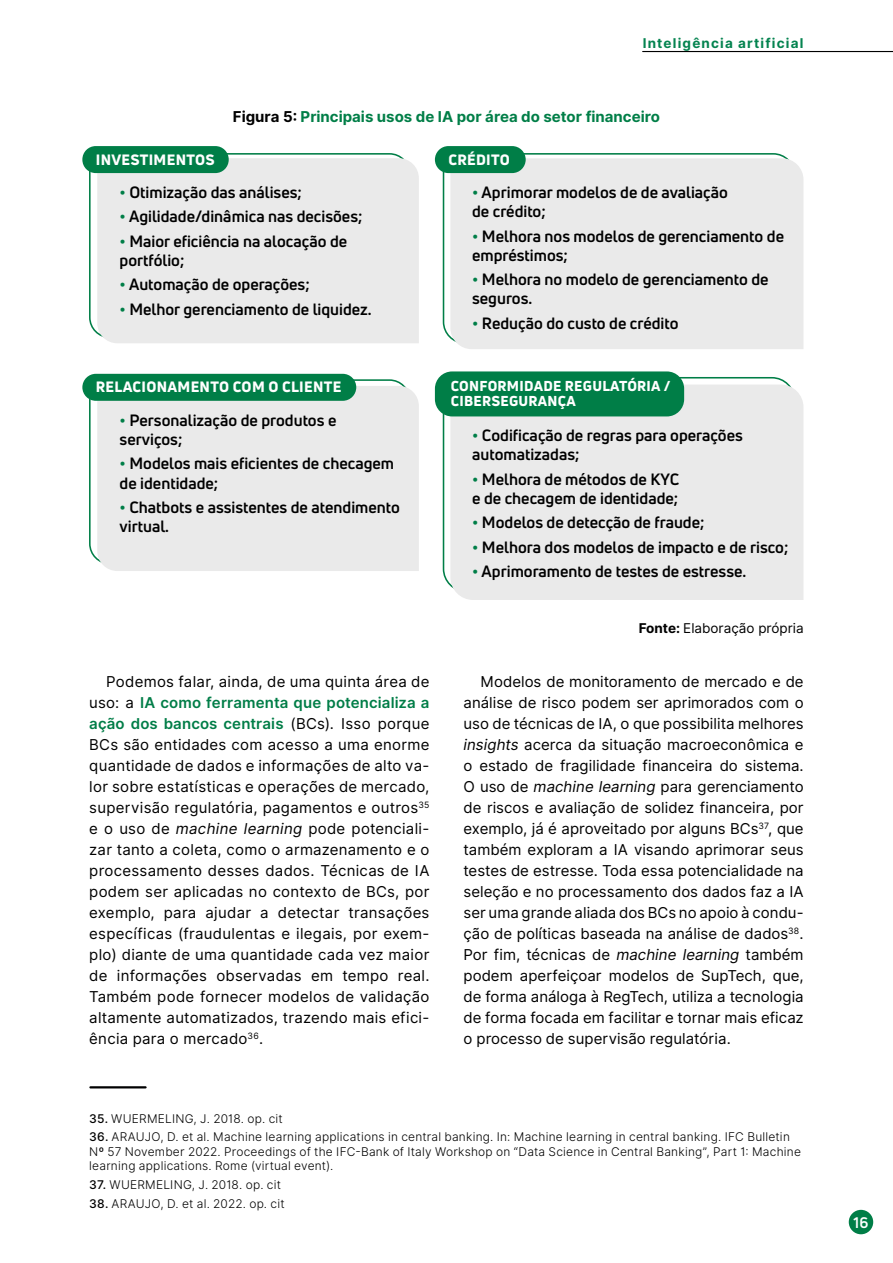
<style>
.page{position:relative;width:893px;height:1263px;background:#fff}
.page>*{position:absolute;margin:0;border:0;box-sizing:border-box;transform-origin:0 0}
.t1{font:700 16.05px/19.2px "Uni Neue";color:#000}
.t2{font:15px/21px "Inter";letter-spacing:.01em;color:#000001;text-align:justify}
.t3{font:700 15px "Inter";color:#007e47}
.t4{font:700 15px "Uni Neue";color:#fff}
.t5{font:800 14.7px "Uni Neue";letter-spacing:.02em;color:#fff}
.t6{font:800 14.1px/15.3px "Uni Neue";letter-spacing:.02em;color:#fff}
.t7{font:13.5px "Inter";color:#000}
.t8{font:700 13.5px "Inter";letter-spacing:.09em;color:#04834f}
.t9{font:12px/14.4px "Inter Light BETA";letter-spacing:.02em;color:#000001}
.s1{color:#000}
.s2{color:#007e47}
.s3{font-weight:700}
.s4{font-weight:600;color:#007d47}
.s5{font-style:italic}
.s6{font-family:"Inter";font-weight:500}
</style>
<div class="page">
<hr style="left:643px;top:51px;width:250px;height:1px;background:#000">
<div style="left:849px;top:1210px;width:24px;height:24px;background:#007e47;border-radius:50%"></div>
<svg style="left:442px;top:376px;width:348px;height:210px"></svg>
<svg style="left:442px;top:153px;width:345px;height:185px"></svg>
<svg style="left:89px;top:378px;width:316px;height:182px"></svg>
<svg style="left:88px;top:153px;width:315px;height:181px"></svg>
<div style="left:97px;top:158px;width:322px;height:185px;background:#eaeaea"></div>
<div style="left:82px;top:146px;width:147px;height:27px;background:#007e47;border-radius:13px"></div>
<div style="left:450px;top:158px;width:353px;height:191px;background:#eaeaea"></div>
<div style="left:435px;top:146px;width:91px;height:27px;background:#007e47;border-radius:13px"></div>
<div style="left:97px;top:386px;width:322px;height:185px;background:#eaeaea"></div>
<div style="left:82px;top:374px;width:274px;height:27px;background:#007e47;border-radius:13px"></div>
<div style="left:450px;top:385px;width:353px;height:215px;background:#eaeaea"></div>
<div style="left:435px;top:371px;width:249px;height:45px;background:#007e47;border-radius:17px"></div>
<hr style="left:90px;top:1086px;width:56px;height:2px;background:#000001">
<p class="t8" style="left:643px;top:33px;width:162px">Inteligência artificial</p>
<p class="t3" style="left:233px;top:106px;width:429px"><span class="s1">Figura 5:</span> Principais usos de IA por área do setor financeiro</p>
<p class="t5" style="left:96px;top:149px;width:120px">INVESTIMENTOS</p>
<p class="t1" style="left:120px;top:182px;width:184px"><span class="s2">•</span> Otimização das análises;</p>
<p class="t1" style="left:120px;top:207px;width:244px"><span class="s2">•</span> Agilidade/dinâmica nas decisões;</p>
<p class="t1" style="left:120px;top:231px;width:229px"><span class="s2">•</span> Maior eficiência na alocação de portfólio;</p>
<p class="t1" style="left:120px;top:275px;width:192px"><span class="s2">•</span> Automação de operações;</p>
<p class="t1" style="left:120px;top:299px;width:254px"><span class="s2">•</span> Melhor gerenciamento de liquidez.</p>
<p class="t5" style="left:96px;top:377px;width:247px">RELACIONAMENTO COM O CLIENTE</p>
<p class="t1" style="left:120px;top:410px;width:218px"><span class="s2">•</span> Personalização de produtos e serviços;</p>
<p class="t1" style="left:120px;top:454px;width:276px"><span class="s2">•</span> Modelos mais eficientes de checagem de identidade;</p>
<p class="t1" style="left:120px;top:497px;width:282px"><span class="s2">•</span> Chatbots e assistentes de atendimento virtual.</p>
<p class="t5" style="left:448px;top:149px;width:63px">CRÉDITO</p>
<p class="t1" style="left:472px;top:182px;width:257px"><span class="s2">•</span> Aprimorar modelos de de avaliação de crédito;</p>
<p class="t1" style="left:472px;top:226px;width:313px"><span class="s2">•</span> Melhora nos modelos de gerenciamento de empréstimos;</p>
<p class="t1" style="left:472px;top:270px;width:298px"><span class="s2">•</span> Melhora no modelo de gerenciamento de seguros.</p>
<p class="t1" style="left:472px;top:313px;width:208px"><span class="s2">•</span> Redução do custo de crédito</p>
<p class="t6" style="left:451px;top:378px;width:221px">CONFORMIDADE REGULATÓRIA /<br>CIBERSEGURANÇA</p>
<p class="t1" style="left:472px;top:425px;width:272px"><span class="s2">•</span> Codificação de regras para operações automatizadas;</p>
<p class="t1" style="left:472px;top:469px;width:209px"><span class="s2">•</span> Melhora de métodos de KYC e de checagem de identidade;</p>
<p class="t1" style="left:472px;top:513px;width:234px"><span class="s2">•</span> Modelos de detecção de fraude;</p>
<p class="t1" style="left:472px;top:537px;width:318px"><span class="s2">•</span> Melhora dos modelos de impacto e de risco;</p>
<p class="t1" style="left:472px;top:561px;width:276px"><span class="s2">•</span> Aprimoramento de testes de estresse.</p>
<p class="t7" style="left:639px;top:619px;width:166px"><span class="s3">Fonte:</span> Elaboração própria</p>
<p class="t2" style="left:89px;top:671px;width:342px;text-indent:17px">Podemos falar, ainda, de uma quinta área de uso: a <span class="s4">IA como ferramenta que potencializa a ação dos bancos centrais</span> (BCs). Isso porque BCs são entidades com acesso a uma enorme quantidade de dados e informações de alto va&shy;lor sobre estatísticas e operações de mercado, supervisão regulatória, pagamentos e outros<sup>35 </sup>e o uso de <span class="s5">machine learning</span> pode potenciali&shy;zar tanto a coleta, como o armazenamento e o processamento desses dados. Técnicas de IA podem ser aplicadas no contexto de BCs, por exemplo, para ajudar a detectar transações específicas (fraudulentas e ilegais, por exem&shy;plo) diante de uma quantidade cada vez maior de informações observadas em tempo real.<br>Também pode fornecer modelos de validação altamente automatizados, trazendo mais efici&shy;ência para o mercado<sup>36</sup>.</p>
<p class="t2" style="left:463px;top:671px;width:342px;text-indent:17px">Modelos de monitoramento de mercado e de análise de risco podem ser aprimorados com o uso de técnicas de IA, o que possibilita melhores <span class="s5">insights</span> acerca da situação macroeconômica e o estado de fragilidade financeira do sistema.<br>O uso de <span class="s5">machine learning</span> para gerenciamento de riscos e avaliação de solidez financeira, por exemplo, já é aproveitado por alguns BCs<sup>37</sup>, que também exploram a IA visando aprimorar seus testes de estresse. Toda essa potencialidade na seleção e no processamento dos dados faz a IA ser uma grande aliada dos BCs no apoio à condu&shy;ção de políticas baseada na análise de dados<sup>38</sup>.<br>Por fim, técnicas de <span class="s5">machine learning</span> também podem aperfeiçoar modelos de SupTech, que, de forma análoga à RegTech, utiliza a tecnologia de forma focada em facilitar e tornar mais eficaz o processo de supervisão regulatória.</p>
<p class="t9" style="left:89px;top:1111px;width:195px"><span class="s6">35.</span> WUERMELING, J. 2018. op. cit</p>
<p class="t9" style="left:89px;top:1130px;width:713px"><span class="s6">36.</span> ARAUJO, D. et al. Machine learning applications in central banking. In: Machine learning in central banking. IFC Bulletin<br>Nº 57 November 2022. Proceedings of the IFC-Bank of Italy Workshop on “Data Science in Central Banking”, Part 1: Machine learning applications. Rome (virtual event).</p>
<p class="t9" style="left:89px;top:1177px;width:193px"><span class="s6">37.</span> WUERMELING, J. 2018. op. cit</p>
<p class="t9" style="left:89px;top:1196px;width:197px"><span class="s6">38.</span> ARAUJO, D. et al. 2022. op. cit</p>
<p class="t4" style="left:853px;top:1213px;width:16px">16</p>
</div>
